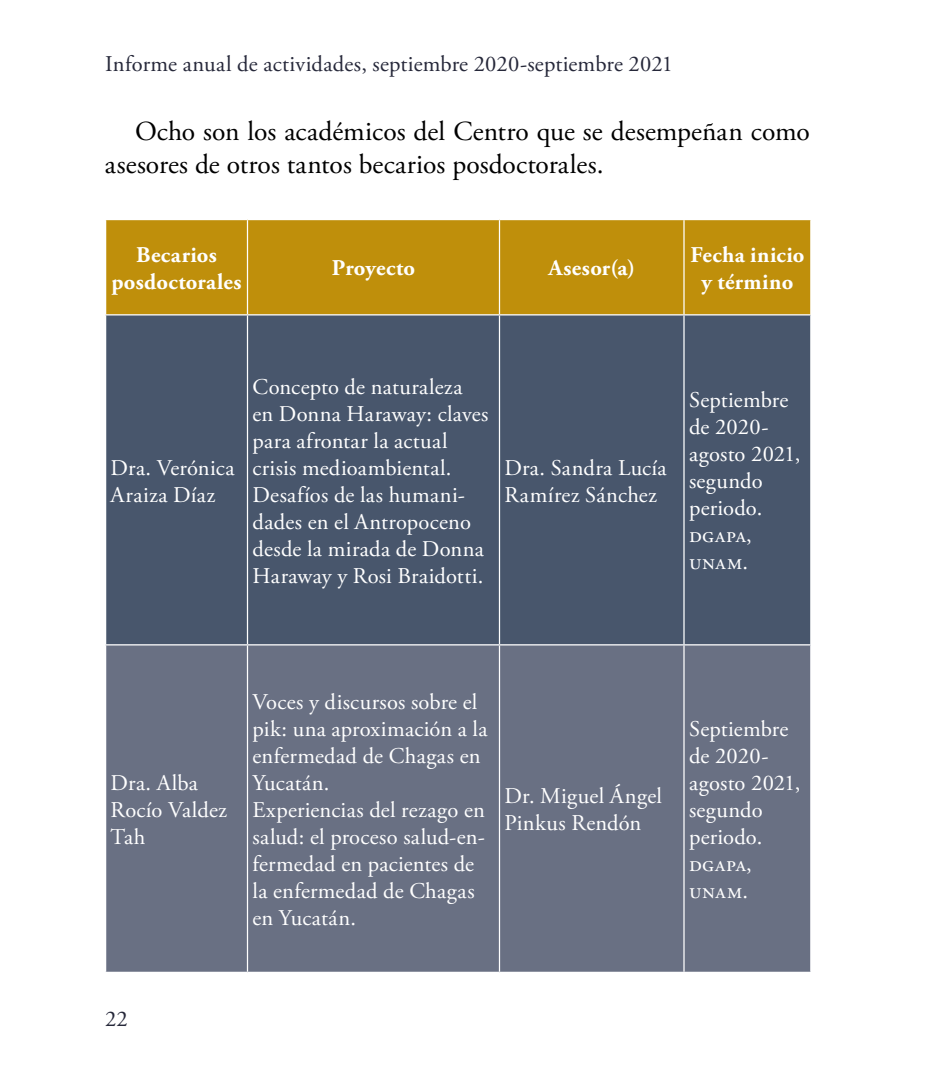
<style>
.page{position:relative;width:930px;height:1080px;background:#fff}
.page>*{position:absolute;margin:0;border:0;box-sizing:border-box;transform-origin:0 0}
.t1{font:27.5px/33px "Adobe Garamond Pro";color:#000}
.t2{font:22.5px/27px "Adobe Garamond Pro";letter-spacing:.01em;color:#fff}
.t3{font:22.5px "Adobe Garamond Pro";letter-spacing:.005em;color:#26283a}
.t4{font:700 22.5px/27px "Adobe Garamond Pro";letter-spacing:.015em;color:#fff;text-align:center}
</style>
<div class="page">
<div style="left:106px;top:220px;width:704px;height:94px;background:#bf8f0b"></div>
<div style="left:106px;top:315px;width:704px;height:329px;background:#48566c"></div>
<div style="left:106px;top:645px;width:704px;height:327px;background:#697083"></div>
<hr style="left:247px;top:220px;width:1px;height:94px;background:#fff">
<hr style="left:499px;top:220px;width:1px;height:94px;background:#fff">
<hr style="left:683px;top:220px;width:2px;height:94px;background:#fff">
<hr style="left:247px;top:315px;width:1px;height:329px;background:#fff">
<hr style="left:499px;top:315px;width:1px;height:329px;background:#fff">
<hr style="left:683px;top:315px;width:2px;height:329px;background:#fff">
<hr style="left:247px;top:645px;width:1px;height:327px;background:#fff">
<hr style="left:499px;top:645px;width:1px;height:327px;background:#fff">
<hr style="left:683px;top:645px;width:2px;height:327px;background:#fff">
<p class="t3" style="left:105px;top:50px;width:570px">Informe anual de actividades, septiembre 2020-septiembre 2021</p>
<p class="t1" style="left:105px;top:116px;width:706px;text-indent:30px">Ocho son los académicos del Centro que se desempeñan como asesores de otros tantos becarios posdoctorales.</p>
<p class="t4" style="left:112px;top:242px;width:132px">Becarios posdoctorales</p>
<p class="t4" style="left:332px;top:255px;width:85px">Proyecto</p>
<p class="t4" style="left:548px;top:255px;width:88px">Asesor(a)</p>
<p class="t4" style="left:690px;top:242px;width:116px">Fecha inicio y término</p>
<p class="t2" style="left:111px;top:455px;width:126px">Dra. Verónica<br>Araiza Díaz</p>
<p class="t2" style="left:253px;top:374px;width:237px">Concepto de naturaleza en Donna Haraway: claves para afrontar la actual crisis medioambiental.<br>Desafíos de las humani&shy;dades en el Antropoceno desde la mirada de Donna<br>Haraway y Rosi Braidotti.</p>
<p class="t2" style="left:505px;top:455px;width:164px">Dra. Sandra Lucía<br>Ramírez Sánchez</p>
<p class="t2" style="left:689px;top:387px;width:113px">Septiembre de 2020- agosto 2021, segundo periodo. dgapa, unam.</p>
<p class="t2" style="left:111px;top:770px;width:118px">Dra. Alba<br>Rocío Valdez<br>Tah</p>
<p class="t2" style="left:253px;top:689px;width:237px">Voces y discursos sobre el pik: una aproximación a la enfermedad de Chagas en<br>Yucatán.<br>Experiencias del rezago en salud: el proceso salud-en&shy;fermedad en pacientes de la enfermedad de Chagas en Yucatán.</p>
<p class="t2" style="left:505px;top:783px;width:159px">Dr. Miguel Ángel<br>Pinkus Rendón</p>
<p class="t2" style="left:689px;top:716px;width:113px">Septiembre de 2020- agosto 2021, segundo periodo. dgapa, unam.</p>
<p class="t3" style="left:105px;top:1005px;width:24px">22</p>
</div>
